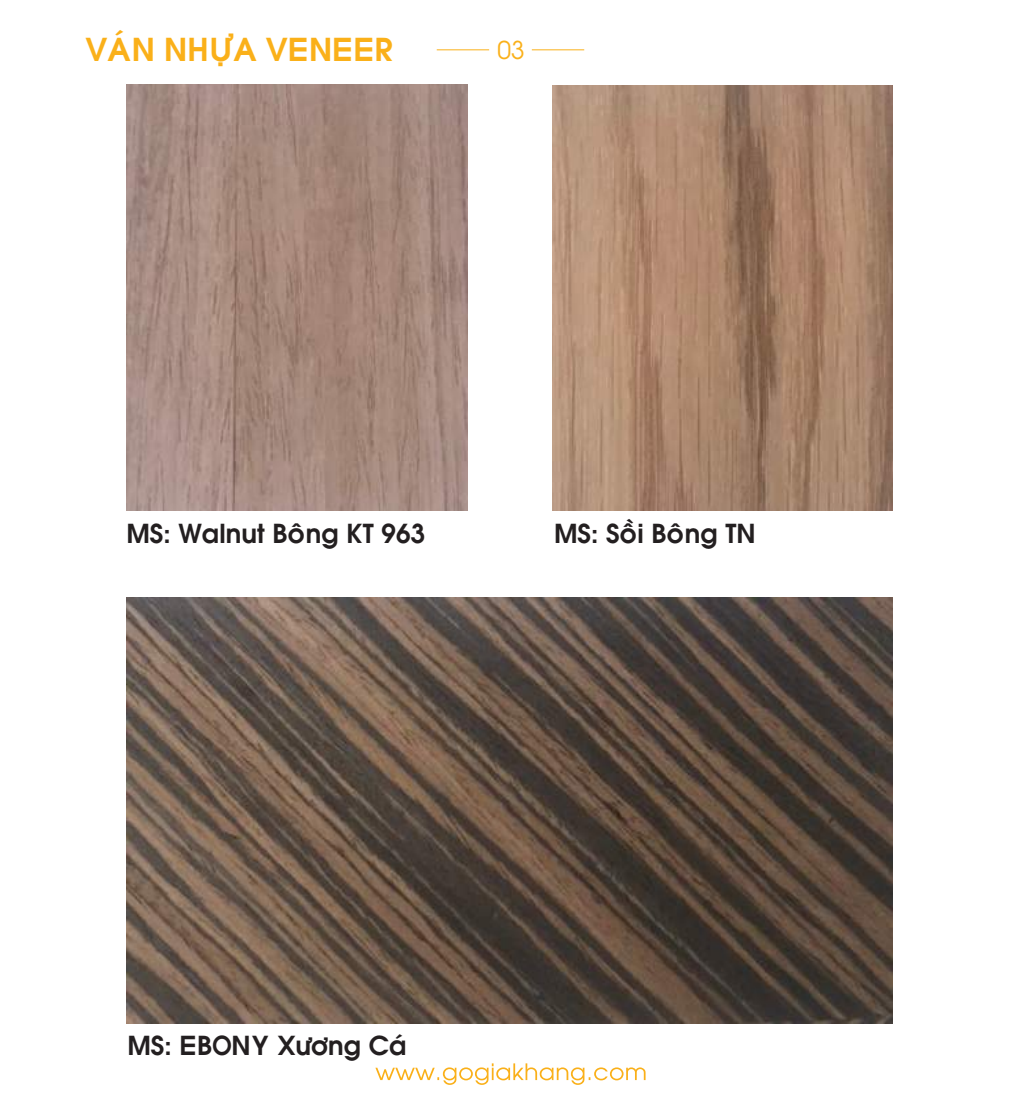
<style>
.page{position:relative;width:1021px;height:1106px;background:#fff}
.page>*{position:absolute;margin:0;border:0;box-sizing:border-box;transform-origin:0 0}
.t1{font:31.35px "HP Avo,Bold";color:#fab019}
.t2{font:25.95px "HP Avo,Bold";color:#231f20}
.t3{font:24.6px "HP Avo";color:#fab019}
</style>
<div class="page">
<hr style="left:437px;top:49px;width:52px;height:1px;background:#fab019">
<hr style="left:532px;top:49px;width:52px;height:1px;background:#fab019">
<svg style="left:375px;top:1063px;width:270px;height:21px"></svg>
<img style="left:127px;top:597px;width:765px;height:426px">
<img style="left:127px;top:85px;width:340px;height:425px">
<img style="left:552px;top:85px;width:340px;height:425px">
<p class="t1" style="left:85px;top:22px;width:309px">VAÙN NHÖÏA VENEER</p>
<p class="t3" style="left:497px;top:30px;width:29px">03</p>
<p class="t2" style="left:126px;top:510px;width:301px">MS: Walnut Boâng KT 963</p>
<p class="t2" style="left:554px;top:510px;width:203px">MS: Soài Boâng TN</p>
<p class="t2" style="left:127px;top:1022px;width:282px">MS: EBONY Xöông Caù</p>
</div>
